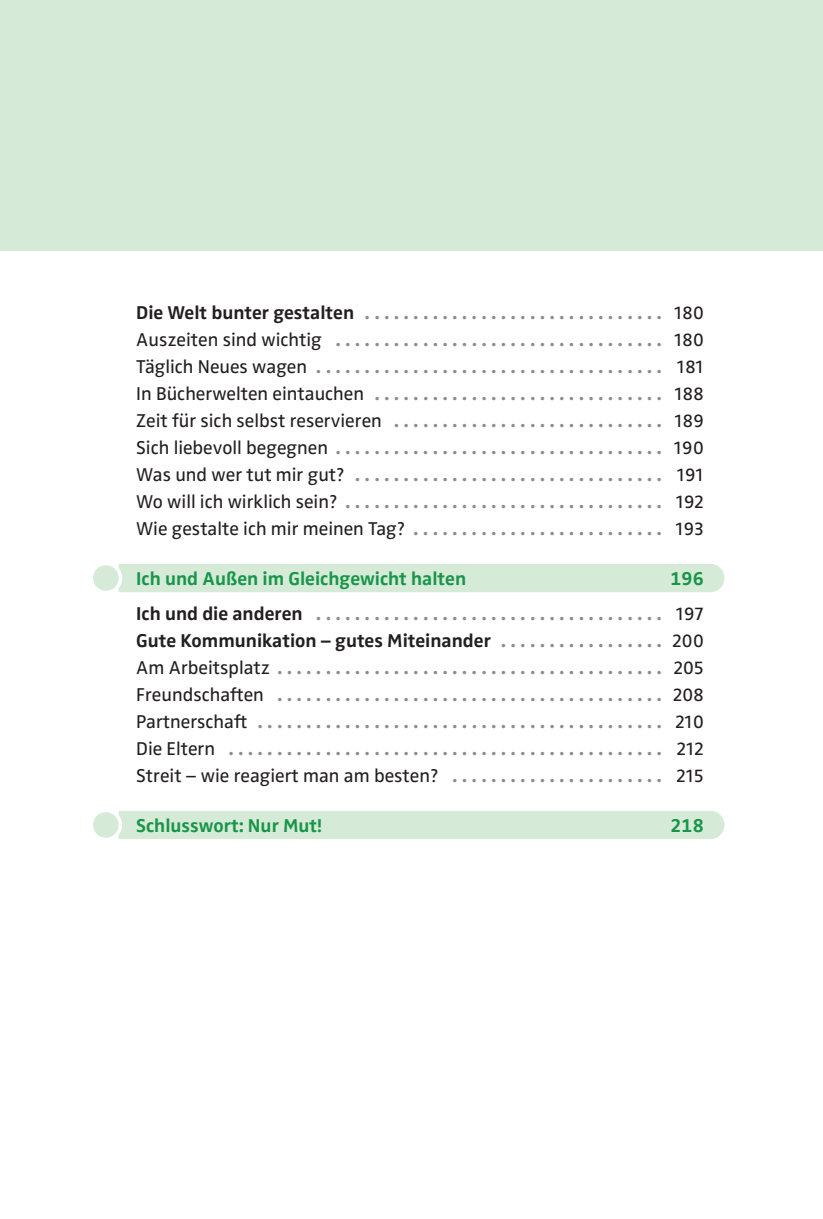
<style>
.page{position:relative;width:823px;height:1219px;background:#fff}
.page>*{position:absolute;margin:0;border:0;box-sizing:border-box;transform-origin:0 0}
.t1{font:700 20px/27px "Zwo Pro";color:#8a8c8f;text-align:justify}
.t2{font:19.2px "Zwo Pro";color:#231f20}
.t3{font:700 19.2px "Zwo Pro";color:#19954a}
.t4{font:700 19.2px "Zwo Pro";color:#231f20}
.s1{font-size:19.2px;color:#231f20}
.s2{font-weight:400;font-size:19.2px;color:#231f20}
.s3{font-weight:700;font-size:20px;color:#8a8c8f}
.s4{font-size:20px;color:#8a8c8f}
.s5{font-weight:400}
</style>
<div class="page">
<div style="left:0;top:0;width:822px;height:251px;background:#d5ead7"></div>
<div style="left:93px;top:564px;width:631px;height:28px;background:#d5ead7"></div>
<div style="left:93px;top:811px;width:631px;height:28px;background:#d5ead7"></div>
<div style="left:136px;top:568px;width:567px;height:21px;background:#d5ead7"></div>
<div style="left:136px;top:815px;width:567px;height:21px;background:#d5ead7"></div>
<p class="t1" style="left:136px;top:299px;width:568px"><span class="s1">Die Welt bunter gestalten</span> . . . . . . . . . . . . . . . . . . . . . . . . . . . . . . . <span class="s2">180<br>Auszeiten sind wichtig</span> . . . . . . . . . . . . . . . . . . . . . . . . . . . . . . . . . . <span class="s2">180<br>Täglich Neues wagen</span>.................................... <span class="s2">181<br>In Bücherwelten eintauchen</span> . . . . . . . . . . . . . . . . . . . . . . . . . . . . . . <span class="s2">188</span></p>
<p class="t2" style="left:136px;top:409px;width:568px">Zeit für sich selbst reservieren <span class="s3">. . . . . . . . . . . . . . . . . . . . . . . . . . . .</span> 189</p>
<p class="t1" style="left:136px;top:434px;width:568px"><span class="s2">Sich liebevoll begegnen</span> . . . . . . . . . . . . . . . . . . . . . . . . . . . . . . . . . . <span class="s2">190<br>Was und wer tut mir gut?</span> . . . . . . . . . . . . . . . . . . . . . . . . . . . . . . . . <span class="s2">191<br>Wo will ich wirklich sein?</span> . . . . . . . . . . . . . . . . . . . . . . . . . . . . . . . . . <span class="s2">192</span></p>
<p class="t2" style="left:136px;top:517px;width:568px">Wie gestalte ich mir meinen Tag? <span class="s3">. . . . . . . . . . . . . . . . . . . . . . . . . .</span> 193</p>
<p class="t3" style="left:136px;top:567px;width:331px">Ich und Außen im Gleichgewicht halten</p>
<p class="t3" style="left:670px;top:567px;width:35px">196</p>
<p class="t1" style="left:136px;top:600px;width:568px"><span class="s1">Ich und die anderen</span> . . . . . . . . . . . . . . . . . . . . . . . . . . . . . . . . . . . . <span class="s2">197</span></p>
<p class="t4" style="left:136px;top:629px;width:568px">Gute Kommunikation – gutes Miteinander <span class="s4">. . . . . . . . . . . . . . . . .</span> <span class="s5">200</span></p>
<p class="t1" style="left:136px;top:654px;width:568px"><span class="s2">Am Arbeitsplatz</span> . . . . . . . . . . . . . . . . . . . . . . . . . . . . . . . . . . . . . . . . <span class="s2">205<br>Freundschaften</span> ........................................ <span class="s2">208<br>Partnerschaft</span> . . . . . . . . . . . . . . . . . . . . . . . . . . . . . . . . . . . . . . . . . . <span class="s2">210<br>Die Eltern</span> . . . . . . . . . . . . . . . . . . . . . . . . . . . . . . . . . . . . . . . . . . . . . <span class="s2">212</span></p>
<p class="t2" style="left:136px;top:765px;width:568px">Streit – wie reagiert man am besten? <span class="s3">. . . . . . . . . . . . . . . . . . . . . .</span> 215</p>
<p class="t3" style="left:136px;top:814px;width:187px">Schlusswort: Nur Mut!</p>
<p class="t3" style="left:670px;top:814px;width:35px">218</p>
</div>
